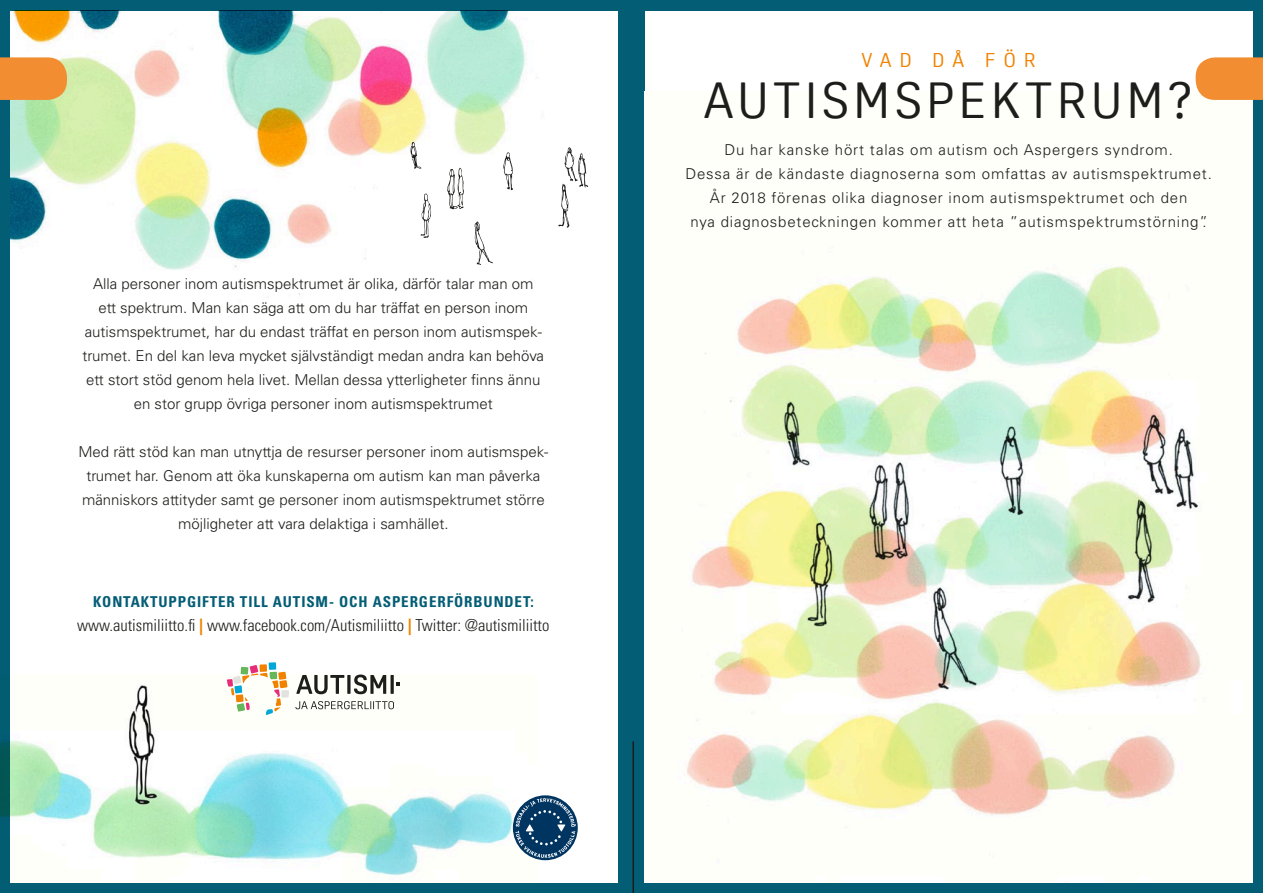
<style>
.page{position:relative;width:1263px;height:893px;background:#035d75}
.page>*{position:absolute;margin:0;border:0;box-sizing:border-box;transform-origin:0 0}
.t1{font:49.5px "Oscine";letter-spacing:.1em;color:#1d1d1b}
.t2{font:19.5px "Oscine";letter-spacing:.43em;color:#f08200}
.t3{font:300 condensed 16.5px "Univers LT Std";color:#1d1d1b}
.t4{font:300 15px/24px "Univers LT Std";color:#1d1d1b;text-align:center}
.t5{font:300 15px/24px "Univers LT Std";letter-spacing:.055em;color:#1d1d1b;text-align:center}
.t6{font:700 condensed 15px "Univers LT Std";letter-spacing:.06em;color:#035d75}
.s1{font-weight:700;color:#f08200}
</style>
<div class="page">
<div style="left:11px;top:11px;width:607px;height:871px;background:#fff"></div>
<img style="left:11px;top:11px;width:515px;height:284px">
<div style="left:645px;top:11px;width:607px;height:871px;background:#fff"></div>
<img style="left:686px;top:266px;width:515px;height:562px">
<hr style="left:632px;top:741px;width:2px;height:152px;background:#1d1d1b">
<svg style="left:1196px;top:57px;width:67px;height:43px;background:#f2933e"></svg>
<svg style="left:421px;top:193px;width:10px;height:45px"></svg>
<svg style="left:410px;top:142px;width:11px;height:28px"></svg>
<svg style="left:503px;top:152px;width:10px;height:38px"></svg>
<svg style="left:446px;top:168px;width:18px;height:42px"></svg>
<svg style="left:558px;top:147px;width:30px;height:81px"></svg>
<svg style="left:474px;top:221px;width:19px;height:44px"></svg>
<img style="left:0;top:674px;width:536px;height:208px">
<svg style="left:0;top:57px;width:67px;height:43px;background:#f0933b"></svg>
<svg style="left:513px;top:795px;width:65px;height:65px"></svg>
<svg style="left:515px;top:798px;width:61px;height:60px;background:#406888"></svg>
<div style="left:269px;top:662px;width:7px;height:8px;background:#00a8d7"></div>
<svg style="left:227px;top:665px;width:62px;height:50px"></svg>
<div style="left:259px;top:664px;width:8px;height:8px;background:#f08200"></div>
<svg style="left:296px;top:675px;width:104px;height:19px"></svg>
<svg style="left:295px;top:701px;width:99px;height:8px"></svg>
<p class="t4" style="left:83px;top:272px;width:463px">Alla personer inom autismspektrumet är olika, därför talar man om ett spektrum. Man kan säga att om du har träffat en person inom autismspektrumet, har du endast träffat en person inom autismspek&shy;trumet. En del kan leva mycket självständigt medan andra kan behöva ett stort stöd genom hela livet. Mellan dessa ytterligheter finns ännu en stor grupp övriga personer inom autismspektrumet</p>
<p class="t4" style="left:78px;top:440px;width:471px">Med rätt stöd kan man utnyttja de resurser personer inom autismspek&shy;trumet har. Genom att öka kunskaperna om autism kan man påverka människors attityder samt ge personer inom autismspektrumet större möjligheter att vara delaktiga i samhället.</p>
<p class="t6" style="left:93px;top:592px;width:442px">KONTAKTUPPGIFTER TILL AUTISM- OCH ASPERGERFÖRBUNDET:</p>
<p class="t3" style="left:77px;top:615px;width:474px">www.autismiliitto.fi <span class="s1">|</span> www.facebook.com/Autismiliitto <span class="s1">|</span> Twitter: @autismiliitto</p>
<h2 class="t2" style="left:861px;top:49px;width:176px">VAD DÅ FÖR</h2>
<h1 class="t1" style="left:704px;top:73px;width:491px">AUTISMSPEKTRUM?</h1>
<p class="t5" style="left:685px;top:138px;width:528px">Du har kanske hört talas om autism och Aspergers syndrom.<br>Dessa är de kändaste diagnoserna som omfattas av autismspektrumet.<br>År 2018 förenas olika diagnoser inom autismspektrumet och den<br>nya diagnosbeteckningen kommer att heta ”autismspektrumstörning”.</p>
</div>
